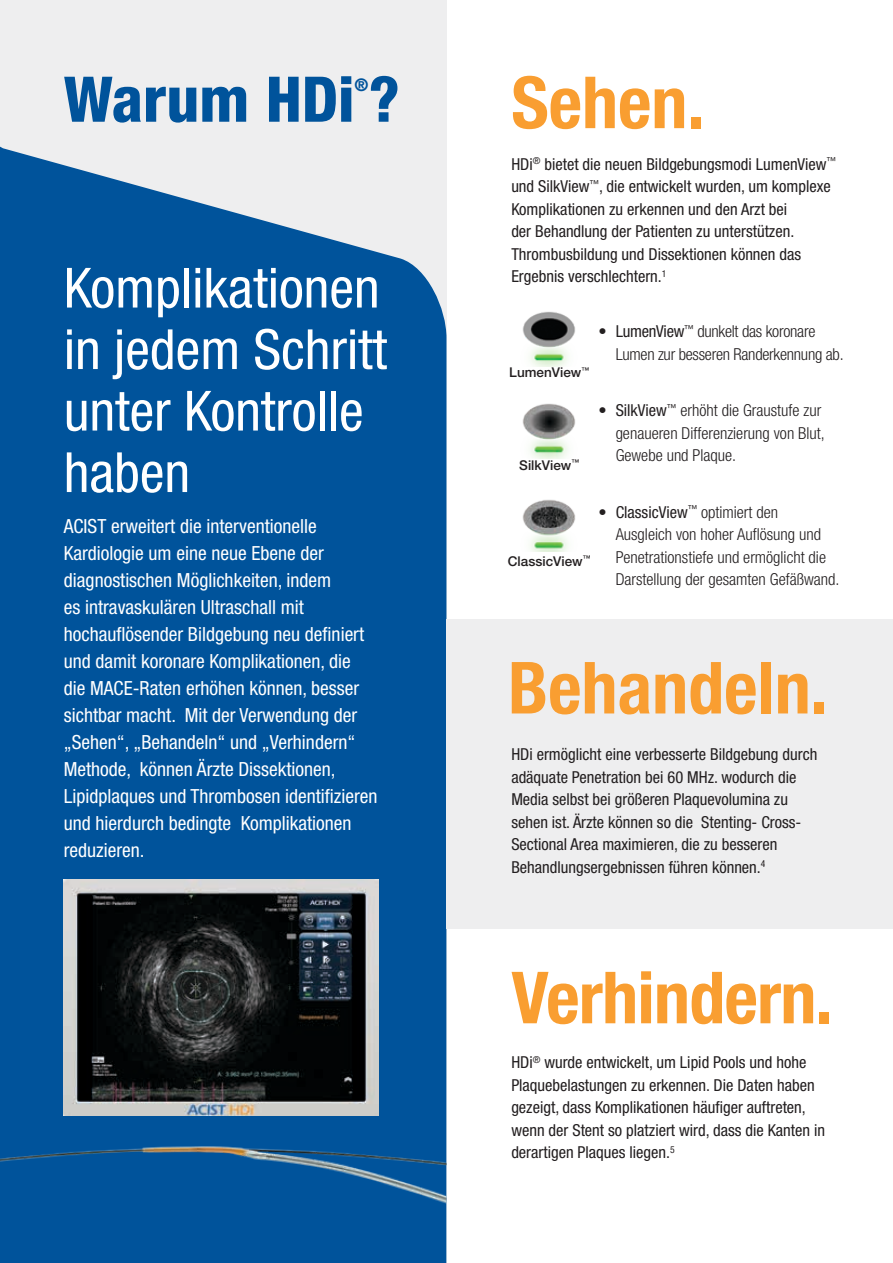
<style>
.page{position:relative;width:893px;height:1263px;background:#fff}
.page>*{position:absolute;margin:0;border:0;box-sizing:border-box;transform-origin:0 0}
.t1{font:700 condensed 72px "Helvetica Neue LT Std";color:#f99e31}
.t2{font:800 condensed 63px "Helvetica Neue LT Std";color:#00539b}
.t3{font:condensed 55.5px/61.5px "Helvetica Neue LT Std";color:#fff}
.t4{font:condensed 19.5px/27px "Helvetica Neue LT Std";color:#fff}
.t5{font:800 condensed 17.55px "Helvetica Neue LT Std";color:#00539b}
.t6{font:condensed 16.5px/22.5px "Helvetica Neue LT Std";color:#231f20}
.t7{font:300 condensed 16.5px/22.5px "Helvetica Neue LT Std";color:#231f20}
.t8{font:500 13.5px "Helvetica Neue LT Std";color:#231f20}
.s1{font-weight:400}
</style>
<div class="page">
<img style="left:522px;top:499px;width:54px;height:52px">
<div style="left:0;top:0;width:446px;height:1263px;background:#eeeeef"></div>
<svg style="left:0;top:146px;width:446px;height:911px;background:#1360a2"></svg>
<div style="left:446px;top:619px;width:447px;height:309px;background:#eeeeef"></div>
<img style="left:522px;top:403px;width:54px;height:55px">
<img style="left:64px;top:879px;width:314px;height:178px">
<img style="left:0;top:1057px;width:446px;height:206px">
<img style="left:522px;top:311px;width:53px;height:56px">
<h2 class="t2" style="left:64px;top:60px;width:338px">Warum HDi ?</h2>
<h1 class="t1" style="left:511px;top:59px;width:195px">Sehen.</h1>
<p class="t5" style="left:354px;top:74px;width:15px">®</p>
<h3 class="t3" style="left:64px;top:257px;width:325px">Komplikationen in jedem Schritt unter Kontrolle haben</h3>
<p class="t4" style="left:64px;top:512px;width:315px">ACIST erweitert die interventionelle Kardiologie um eine neue Ebene der diagnostischen Möglichkeiten, indem<br>es intravaskulären Ultraschall mit hochauflösender Bildgebung neu definiert und damit koronare Komplikationen, die<br>die MACE-Raten erhöhen können, besser sichtbar macht. Mit der Verwendung der „Sehen“, „Behandeln“ und „Verhindern“ Methode, können Ärzte Dissektionen, Lipidplaques und Thrombosen identifizieren und hierdurch bedingte Komplikationen reduzieren.</p>
<p class="t6" style="left:511px;top:153px;width:326px">HDi<sup>®</sup> bietet die neuen Bildgebungsmodi LumenView<sup>™ </sup>und SilkView<sup>™</sup>, die entwickelt wurden, um komplexe Komplikationen zu erkennen und den Arzt bei<br>der Behandlung der Patienten zu unterstützen.<br>Thrombusbildung und Dissektionen können das Ergebnis verschlechtern.<sup>1</sup></p>
<p class="t7" style="left:616px;top:320px;width:229px;text-indent:-17px"><span class="s1">• LumenView</span><sup>™</sup> dunkelt das koronare<br>Lumen zur besseren Randerkennung ab.</p>
<p class="t8" style="left:509px;top:364px;width:81px">LumenView<sup>™</sup></p>
<p class="t8" style="left:519px;top:457px;width:61px">SilkView<sup>™</sup></p>
<p class="t7" style="left:616px;top:399px;width:211px;text-indent:-17px"><span class="s1">• SilkView</span><sup>™</sup> erhöht die Graustufe zur genaueren Differenzierung von Blut,<br>Gewebe und Plaque.</p>
<p class="t8" style="left:508px;top:553px;width:84px">ClassicView<sup>™</sup></p>
<p class="t7" style="left:616px;top:500px;width:225px;text-indent:-17px"><span class="s1">• ClassicView</span><sup>™</sup> optimiert den<br>Ausgleich von hoher Auflösung und Penetrationstiefe und ermöglicht die Darstellung der gesamten Gefäßwand.</p>
<h1 class="t1" style="left:508px;top:644px;width:321px">Behandeln.</h1>
<p class="t6" style="left:511px;top:743px;width:308px">HDi ermöglicht eine verbesserte Bildgebung durch adäquate Penetration bei 60 MHz. wodurch die Media selbst bei größeren Plaquevolumina zu sehen ist. Ärzte können so die Stenting- Cross-Sectional Area maximieren, die zu besseren Behandlungsergebnissen führen können.<sup>4</sup></p>
<h1 class="t1" style="left:511px;top:954px;width:323px">Verhindern.</h1>
<p class="t6" style="left:511px;top:1051px;width:315px">HDi<sup>®</sup> wurde entwickelt, um Lipid Pools und hohe Plaquebelastungen zu erkennen. Die Daten haben gezeigt, dass Komplikationen häufiger auftreten, wenn der Stent so platziert wird, dass die Kanten in derartigen Plaques liegen.<sup>5</sup></p>
</div>
